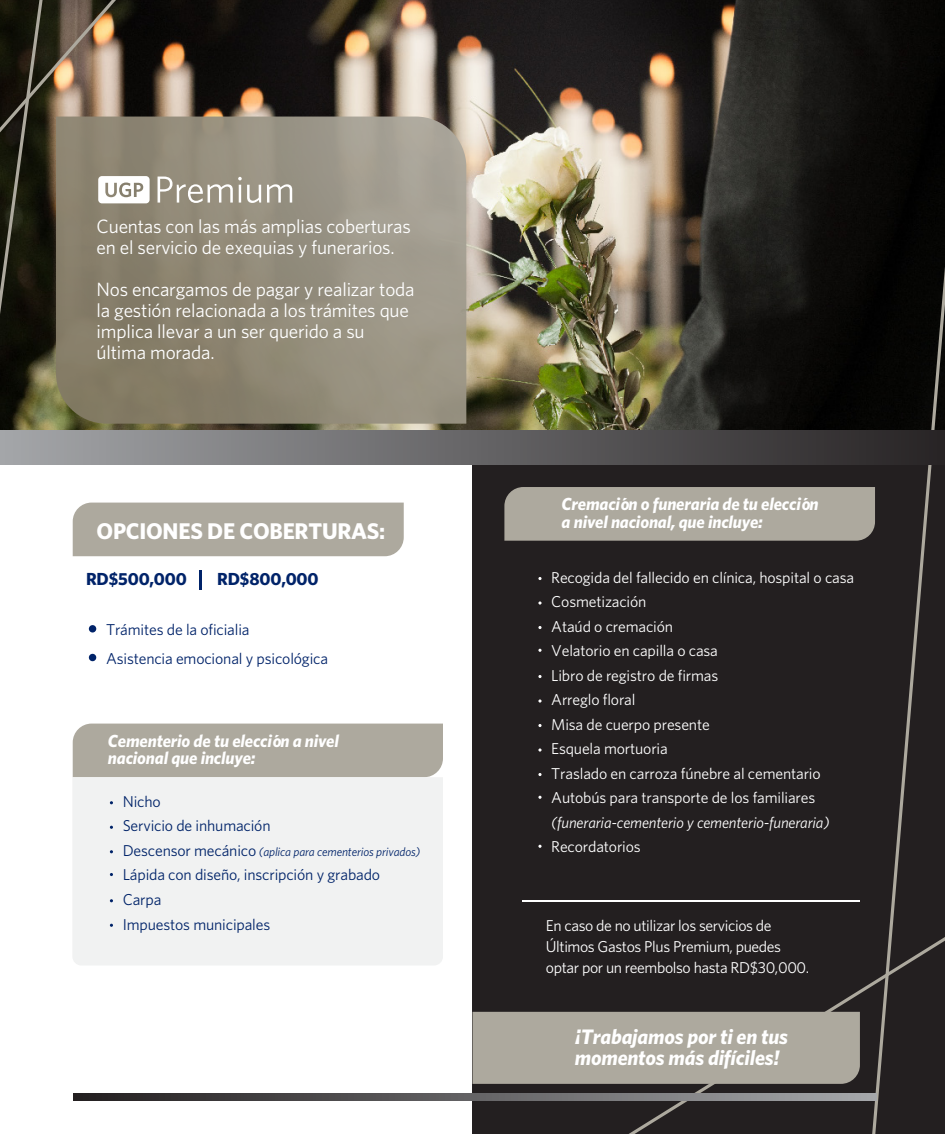
<style>
.page{position:relative;width:945px;height:1134px;background:#fff}
.page>*{position:absolute;margin:0;border:0;box-sizing:border-box;transform-origin:0 0}
.t1{font:700 22.75px "Whitney";letter-spacing:-.01em;color:#fff}
.t2{font:italic 700 21px/21px "Whitney";letter-spacing:-.01em;color:#fff}
.t3{font:19.25px/21px "Whitney";letter-spacing:-.01em;color:#fff}
.t4{font:italic 700 17.5px/17.5px "Whitney";letter-spacing:-.01em;color:#fff}
.t5{font:700 17.5px "Whitney";letter-spacing:-.01em;color:#002369}
.t6{font:15.75px/24.5px "Whitney";letter-spacing:-.01em;color:#fff}
.t7{font:15.75px/24.5px "Whitney";letter-spacing:-.01em;color:#002369}
.t8{font:italic 15.75px "Whitney";letter-spacing:-.01em;color:#fff}
.t9{font:italic 12.25px "Whitney";letter-spacing:-.01em;color:#002369}
.s1{font-style:normal;font-size:15.75px}
</style>
<div class="page">
<img style="left:58px;top:0;width:796px;height:431px">
<div style="left:473px;top:454px;width:472px;height:680px;background:#231f20"></div>
<svg style="left:854px;top:0;width:91px;height:858px"></svg>
<svg style="left:161px;top:858px;width:784px;height:276px"></svg>
<div style="left:73px;top:503px;width:331px;height:53px;background:#ada99e"></div>
<div style="left:504px;top:487px;width:371px;height:54px;background:#ada99e"></div>
<div style="left:73px;top:724px;width:370px;height:53px;background:#ada99e"></div>
<div style="left:473px;top:1012px;width:387px;height:72px;background:#ada99e"></div>
<svg style="left:58px;top:117px;width:408px;height:307px;background:#938c7b"></svg>
<div style="left:73px;top:777px;width:370px;height:189px;background:#f1f2f2"></div>
<div style="left:0;top:431px;width:945px;height:34px;background:linear-gradient(to right,#a4a6a9,#272425)"></div>
<svg style="left:73px;top:1094px;width:803px;height:7px;background:#646365"></svg>
<svg style="left:538px;top:577px;width:4px;height:3px"></svg>
<svg style="left:538px;top:601px;width:4px;height:4px"></svg>
<svg style="left:538px;top:626px;width:4px;height:3px"></svg>
<svg style="left:538px;top:649px;width:4px;height:3px"></svg>
<svg style="left:538px;top:675px;width:4px;height:3px"></svg>
<svg style="left:538px;top:699px;width:4px;height:4px"></svg>
<svg style="left:538px;top:724px;width:4px;height:3px"></svg>
<svg style="left:538px;top:748px;width:4px;height:4px"></svg>
<svg style="left:538px;top:796px;width:4px;height:3px"></svg>
<svg style="left:538px;top:773px;width:4px;height:3px"></svg>
<svg style="left:538px;top:845px;width:4px;height:3px"></svg>
<svg style="left:158px;top:196px;width:103px;height:7px"></svg>
<svg style="left:267px;top:196px;width:25px;height:7px"></svg>
<svg style="left:98px;top:196px;width:52px;height:7px"></svg>
<div style="left:89px;top:625px;width:7px;height:8px;background:#002369;border-radius:50%"></div>
<div style="left:89px;top:654px;width:7px;height:7px;background:#002369;border-radius:50%"></div>
<hr style="left:522px;top:900px;width:338px;height:2px;background:#fff">
<svg style="left:200px;top:571px;width:2px;height:19px"></svg>
<svg style="left:58px;top:0;width:284px;height:196px;background:#675d51"></svg>
<svg style="left:0;top:0;width:58px;height:465px;background:#343224"></svg>
<p class="t3" style="left:97px;top:216px;width:316px">Cuentas con las más amplias coberturas en el servicio de exequias y funerarios.</p>
<p class="t3" style="left:97px;top:279px;width:320px">Nos encargamos de pagar y realizar toda la gestión relacionada a los trámites que implica llevar a un ser querido a su última morada.</p>
<h1 class="t1" style="left:97px;top:518px;width:290px">OPCIONES DE COBERTURAS:</h1>
<p class="t5" style="left:86px;top:569px;width:102px">RD$500,000</p>
<p class="t5" style="left:217px;top:569px;width:103px">RD$800,000</p>
<p class="t7" style="left:106px;top:617px;width:145px">Trámites de la oficialia</p>
<p class="t7" style="left:106px;top:646px;width:224px">Asistencia emocional y psicológica</p>
<p class="t4" style="left:108px;top:732px;width:233px">Cementerio de tu elección a nivel nacional que incluye:</p>
<p class="t7" style="left:123px;top:789px;width:149px">Nicho<br>Servicio de inhumación</p>
<p class="t9" style="left:123px;top:845px;width:299px"><span class="s1">Descensor mecánico</span> (aplica para cementerios privados)</p>
<p class="t7" style="left:123px;top:862px;width:259px">Lápida con diseño, inscripción y grabado<br>Carpa<br>Impuestos municipales</p>
<p class="t4" style="left:562px;top:495px;width:258px">Cremación o funeraria de tu elección a nivel nacional, que incluye:</p>
<p class="t6" style="left:551px;top:565px;width:304px">Recogida del fallecido en clínica, hospital o casa<br>Cosmetización<br>Ataúd o cremación<br>Velatorio en capilla o casa<br>Libro de registro de firmas<br>Arreglo floral<br>Misa de cuerpo presente<br>Esquela mortuoria<br>Traslado en carroza fúnebre al cementario<br>Autobús para transporte de los familiares</p>
<p class="t8" style="left:551px;top:813px;width:280px">(funeraria-cementerio y cementerio-funeraria)</p>
<p class="t6" style="left:551px;top:834px;width:91px">Recordatorios</p>
<p class="t6" style="left:546px;top:915px;width:265px;line-height:21px">En caso de no utilizar los servicios de<br>Últimos Gastos Plus Premium, puedes optar por un reembolso hasta RD$30,000.</p>
<h2 class="t2" style="left:575px;top:1026px;width:215px">¡Trabajamos por ti en tus momentos más difíciles!</h2>
</div>
